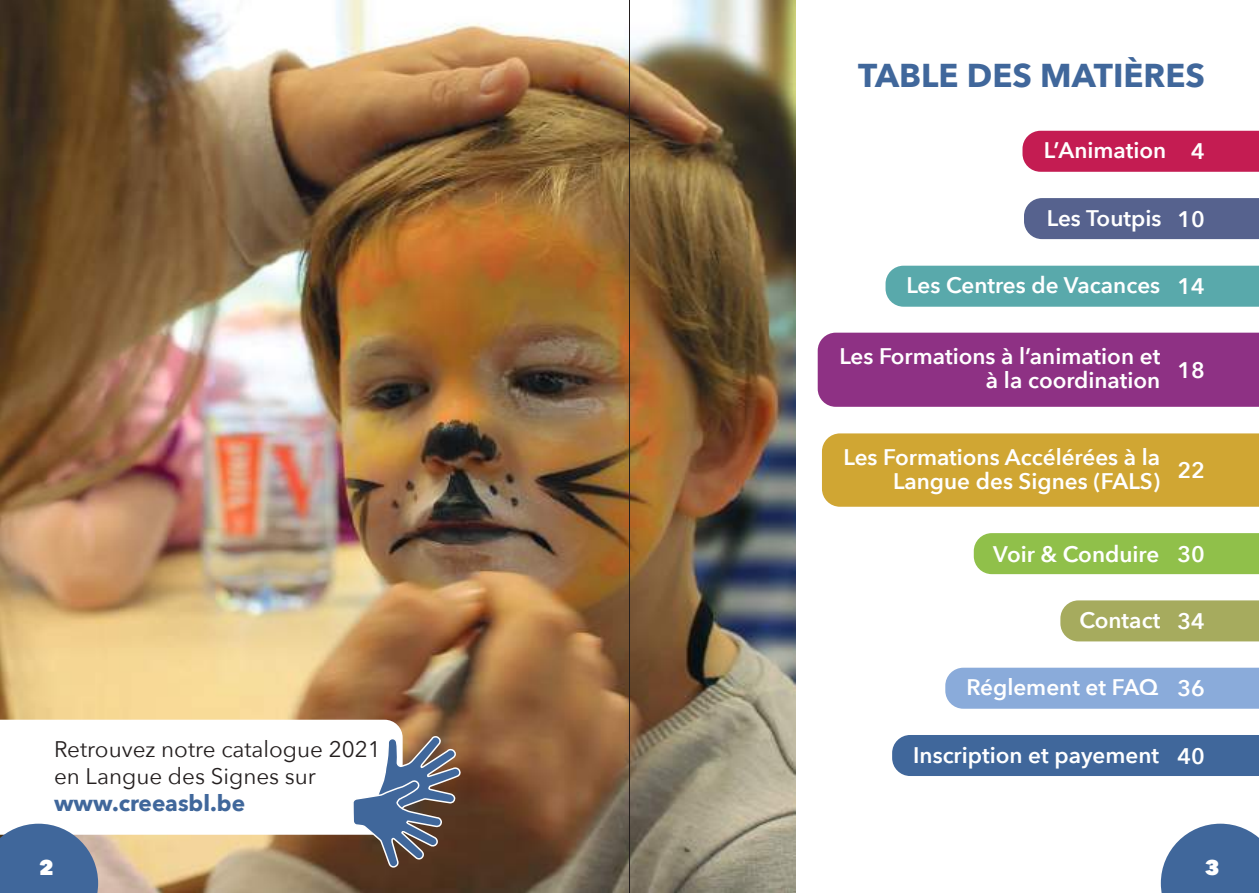
<style>
.page{position:relative;width:1259px;height:893px;background:#fff}
.page>*{position:absolute;margin:0;border:0;box-sizing:border-box;transform-origin:0 0}
.t1{font:700 33px "Avenir Next";color:#40679b}
.t2{font:600 22.5px/24px "Avenir Next";color:#fff;text-align:right}
.t3{font:22.5px/27px "Avenir Next";color:#241f1f}
.t4{font:700 22.5px "Avenir Next";color:#40679b}
.t5{font:800 21px "Avenir Next";color:#fff}
</style>
<div class="page">
<img style="left:0;top:0;width:795px;height:893px">
<div style="left:892px;top:735px;width:367px;height:41px;background:#40679b"></div>
<div style="left:945px;top:668px;width:314px;height:41px;background:#8aabda"></div>
<div style="left:973px;top:533px;width:286px;height:41px;background:#90c04a"></div>
<div style="left:1060px;top:600px;width:199px;height:41px;background:#a6ab5e"></div>
<div style="left:822px;top:433px;width:437px;height:74px;background:#d0a633"></div>
<div style="left:817px;top:333px;width:442px;height:74px;background:#8e3184"></div>
<div style="left:885px;top:266px;width:374px;height:41px;background:#59a9ab"></div>
<div style="left:1024px;top:198px;width:235px;height:41px;background:#56628e"></div>
<div style="left:1022px;top:131px;width:237px;height:41px;background:#c41c52"></div>
<svg style="left:0;top:720px;width:403px;height:115px"></svg>
<svg style="left:353px;top:735px;width:107px;height:132px"></svg>
<svg style="left:0;top:824px;width:98px;height:69px;background:#5677a3"></svg>
<svg style="left:1160px;top:824px;width:99px;height:69px;background:#5b7ca9"></svg>
<hr style="left:629px;top:0;width:1px;height:893px;background:#241f1f">
<h1 class="t1" style="left:858px;top:47px;width:348px">TABLE DES MATIÈRES</h1>
<p class="t3" style="left:54px;top:735px;width:328px">Retrouvez notre catalogue 2021 en Langue des Signes sur</p>
<p class="t4" style="left:54px;top:784px;width:193px">www.creeasbl.be</p>
<p class="t2" style="left:1043px;top:138px;width:124px">L’Animation</p>
<p class="t2" style="left:1191px;top:138px;width:15px">4</p>
<p class="t2" style="left:1047px;top:205px;width:116px">Les Toutpis</p>
<p class="t2" style="left:906px;top:273px;width:255px">Les Centres de Vacances</p>
<p class="t2" style="left:1177px;top:206px;width:29px">10</p>
<p class="t2" style="left:1177px;top:274px;width:29px">14</p>
<p class="t2" style="left:839px;top:344px;width:322px">Les Formations à l’animation et à la coordination</p>
<p class="t2" style="left:1177px;top:357px;width:29px">18</p>
<p class="t2" style="left:843px;top:445px;width:318px">Les Formations Accélérées à la<br>Langue des Signes (FALS)</p>
<p class="t2" style="left:1177px;top:458px;width:29px">22</p>
<p class="t2" style="left:993px;top:541px;width:167px">Voir &amp; Conduire</p>
<p class="t2" style="left:1177px;top:541px;width:29px">30</p>
<p class="t2" style="left:1079px;top:608px;width:82px">Contact</p>
<p class="t2" style="left:1177px;top:609px;width:29px">34</p>
<p class="t2" style="left:966px;top:675px;width:193px">Réglement et FAQ</p>
<p class="t2" style="left:913px;top:742px;width:247px">Inscription et payement</p>
<p class="t2" style="left:1177px;top:676px;width:29px">36</p>
<p class="t2" style="left:1177px;top:743px;width:29px">40</p>
<p class="t5" style="left:39px;top:854px;width:16px">2</p>
<p class="t5" style="left:1205px;top:854px;width:16px">3</p>
</div>
